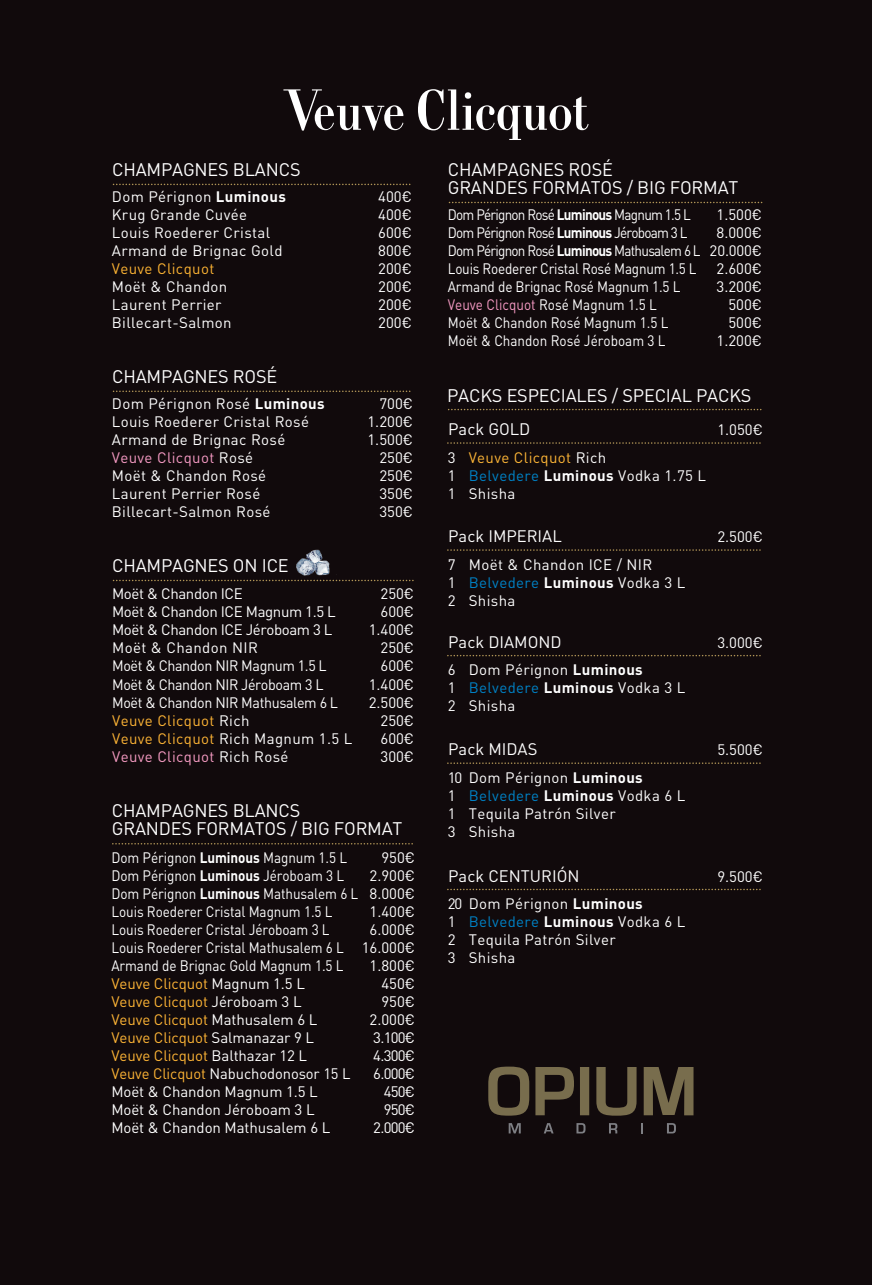
<style>
.page{position:relative;width:872px;height:1285px;background:#fff}
.page>*{position:absolute;margin:0;border:0;box-sizing:border-box;transform-origin:0 0}
.t1{font:18px/18px "DIN Pro";letter-spacing:-.01em;color:#fff}
.t2{font:16.5px "DIN Pro";color:#fff}
.t3{font:15px/18px "DIN Pro";color:#fff;scale:.9 1}
.t4{font:15px/18px "DIN Pro";letter-spacing:.025em;color:#fff}
.t5{font:15px/18px "DIN Pro";color:#fff;text-align:justify}
.t6{font:15px/18px "DIN Pro";letter-spacing:-.025em;color:#fff}
.t7{font:15px "DIN Pro";letter-spacing:.025em;color:#fcb333}
.s1{font-weight:700}
.s2{color:#f499c2}
.s3{color:#fcb335}
.s4{color:#f49ac1}
.s5{color:#fcb336}
.s6{color:#fcb436}
.s7{color:#0081c5}
</style>
<div class="page">
<div style="left:0;top:0;width:872px;height:1284px;background:#110a0c"></div>
<svg style="left:283px;top:89px;width:305px;height:51px"></svg>
<svg style="left:113px;top:184px;width:298px;height:1px"></svg>
<svg style="left:113px;top:390px;width:298px;height:2px"></svg>
<img style="left:296px;top:549px;width:41px;height:27px">
<svg style="left:113px;top:579px;width:300px;height:2px"></svg>
<svg style="left:113px;top:843px;width:300px;height:1px"></svg>
<svg style="left:449px;top:202px;width:313px;height:1px"></svg>
<svg style="left:448px;top:442px;width:313px;height:1px"></svg>
<svg style="left:448px;top:549px;width:313px;height:1px"></svg>
<svg style="left:448px;top:655px;width:313px;height:1px"></svg>
<svg style="left:448px;top:762px;width:313px;height:1px"></svg>
<svg style="left:448px;top:888px;width:313px;height:2px"></svg>
<svg style="left:448px;top:409px;width:314px;height:1px"></svg>
<svg style="left:488px;top:1066px;width:41px;height:49px"></svg>
<svg style="left:535px;top:1067px;width:39px;height:48px"></svg>
<div style="left:580px;top:1066px;width:9px;height:49px;background:#786d4d"></div>
<svg style="left:596px;top:1067px;width:40px;height:48px"></svg>
<svg style="left:643px;top:1067px;width:50px;height:48px"></svg>
<svg style="left:508px;top:1123px;width:13px;height:10px"></svg>
<svg style="left:544px;top:1123px;width:9px;height:10px"></svg>
<svg style="left:576px;top:1123px;width:9px;height:10px"></svg>
<svg style="left:609px;top:1123px;width:8px;height:10px"></svg>
<svg style="left:641px;top:1123px;width:2px;height:10px"></svg>
<svg style="left:667px;top:1123px;width:9px;height:10px"></svg>
<p class="t1" style="left:112px;top:159px;width:190px">CHAMPAGNES BLANCS</p>
<p class="t4" style="left:112px;top:186px;width:175px">Dom Pérignon <span class="s1">Luminous<br></span>Krug Grande Cuvée<br>Louis Roederer Cristal<br>Armand de Brignac Gold</p>
<p class="t7" style="left:112px;top:256px;width:104px">Veuve Clicquot</p>
<p class="t4" style="left:112px;top:276px;width:121px">Moët &amp; Chandon<br>Laurent Perrier<br>Billecart-Salmon</p>
<p class="t1" style="left:112px;top:366px;width:167px">CHAMPAGNES ROSÉ</p>
<p class="t4" style="left:112px;top:392px;width:214px">Dom Pérignon Rosé <span class="s1">Luminous<br></span>Louis Roederer Cristal Rosé<br>Armand de Brignac Rosé<br><span class="s2">Veuve Clicquot</span> Rosé<br>Moët &amp; Chandon Rosé<br>Laurent Perrier Rosé<br>Billecart-Salmon Rosé</p>
<p class="t5" style="left:378px;top:186px;width:35px">400€ 400€ 600€ 800€ 200€ 200€ 200€ 200€</p>
<p class="t5" style="left:367px;top:392px;width:47px;text-align:right">700€<br>1.200€<br>1.500€<br>250€<br>250€<br>350€<br>350€</p>
<p class="t1" style="left:112px;top:555px;width:178px">CHAMPAGNES ON ICE</p>
<p class="t6" style="left:112px;top:583px;width:242px">Moët &amp; Chandon ICE<br>Moët &amp; Chandon ICE Magnum 1.5 L<br>Moët &amp; Chandon ICE Jéroboam 3 L<br>Moët &amp; Chandon NIR<br>Moët &amp; Chandon NIR Magnum 1.5 L<br>Moët &amp; Chandon NIR Jéroboam 3 L<br>Moët &amp; Chandon NIR Mathusalem 6 L<br><span class="s3">Veuve Clicquot</span> Rich<br><span class="s3">Veuve Clicquot</span> Rich Magnum 1.5 L<br><span class="s4">Veuve Clicquot</span> Rich Rosé</p>
<p class="t5" style="left:369px;top:583px;width:47px;text-align:right">250€<br>600€<br>1.400€<br>250€<br>600€<br>1.400€<br>2.500€<br>250€<br>600€<br>300€</p>
<p class="t1" style="left:112px;top:799px;width:292px">CHAMPAGNES BLANCS<br>GRANDES FORMATOS / BIG FORMAT</p>
<p class="t3" style="left:111px;top:846px;width:276px">Dom Pérignon <span class="s1">Luminous</span> Magnum 1.5 L<br>Dom Pérignon <span class="s1">Luminous</span> Jéroboam 3 L<br>Dom Pérignon <span class="s1">Luminous</span> Mathusalem 6 L<br>Louis Roederer Cristal Magnum 1.5 L<br>Louis Roederer Cristal Jéroboam 3 L<br>Louis Roederer Cristal Mathusalem 6 L<br>Armand de Brignac Gold Magnum 1.5 L<br><span class="s5">Veuve Clicquot</span> Magnum 1.5 L<br><span class="s3">Veuve Clicquot</span> Jéroboam 3 L<br><span class="s3">Veuve Clicquot</span> Mathusalem 6 L<br><span class="s3">Veuve Clicquot</span> Salmanazar 9 L<br><span class="s3">Veuve Clicquot</span> Balthazar 12 L<br><span class="s3">Veuve Clicquot</span> Nabuchodonosor 15 L<br>Moët &amp; Chandon Magnum 1.5 L<br>Moët &amp; Chandon Jéroboam 3 L<br>Moët &amp; Chandon Mathusalem 6 L</p>
<p class="t5" style="left:362px;top:846px;width:55px;text-align:right">950€<br>2.900€<br>8.000€<br>1.400€<br>6.000€<br>16.000€<br>1.800€<br>450€<br>950€<br>2.000€<br>3.100€<br>4.300€<br>6.000€<br>450€<br>950€<br>2.000€</p>
<p class="t1" style="left:448px;top:159px;width:292px">CHAMPAGNES ROSÉ<br>GRANDES FORMATOS / BIG FORMAT</p>
<p class="t3" style="left:448px;top:204px;width:282px">Dom Pérignon Rosé <span class="s1">Luminous</span> Magnum 1.5 L Dom Pérignon Rosé <span class="s1">Luminous</span> Jéroboam 3 L Dom Pérignon Rosé <span class="s1">Luminous</span> Mathusalem 6 L Louis Roederer Cristal Rosé Magnum 1.5 L Armand de Brignac Rosé Magnum 1.5 L <span class="s2">Veuve Clicquot</span> Rosé Magnum 1.5 L<br>Moët &amp; Chandon Rosé Magnum 1.5 L Moët &amp; Chandon Rosé Jéroboam 3 L</p>
<p class="t5" style="left:709px;top:204px;width:54px;text-align:right">1.500€<br>8.000€<br>20.000€<br>2.600€<br>3.200€<br>500€<br>500€<br>1.200€</p>
<p class="t1" style="left:447px;top:384px;width:306px">PACKS ESPECIALES / SPECIAL PACKS</p>
<p class="t2" style="left:448px;top:416px;width:84px">Pack GOLD</p>
<p class="t5" style="left:448px;top:446px;width:9px">3<br>1<br>1</p>
<p class="t4" style="left:469px;top:446px;width:239px"><span class="s6">Veuve Clicquot</span> Rich<br><span class="s7">Belvedere</span> <span class="s1">Luminous</span> Vodka 1.75 L<br>Shisha</p>
<p class="t5" style="left:717px;top:419px;width:47px">1.050€</p>
<p class="t2" style="left:448px;top:523px;width:115px">Pack IMPERIAL</p>
<p class="t5" style="left:448px;top:553px;width:9px">7<br>1<br>2</p>
<p class="t4" style="left:469px;top:553px;width:218px">Moët &amp; Chandon ICE / NIR<br><span class="s7">Belvedere</span> <span class="s1">Luminous</span> Vodka 3 L<br>Shisha</p>
<p class="t2" style="left:448px;top:628px;width:115px">Pack DIAMOND</p>
<p class="t5" style="left:448px;top:659px;width:9px">6<br>1<br>2</p>
<p class="t4" style="left:469px;top:659px;width:218px">Dom Pérignon <span class="s1">Luminous<br></span><span class="s7">Belvedere</span> <span class="s1">Luminous</span> Vodka 3 L<br>Shisha</p>
<p class="t5" style="left:717px;top:526px;width:47px">2.500€</p>
<p class="t5" style="left:717px;top:631px;width:47px">3.000€</p>
<p class="t2" style="left:448px;top:736px;width:91px">Pack MIDAS</p>
<p class="t4" style="left:448px;top:766px;width:196px">10 Dom Pérignon <span class="s1">Luminous<br></span>1<br>1<br>3</p>
<p class="t4" style="left:469px;top:784px;width:218px"><span class="s7">Belvedere</span> <span class="s1">Luminous</span> Vodka 6 L<br>Tequila Patrón Silver<br>Shisha</p>
<p class="t2" style="left:448px;top:862px;width:133px">Pack CENTURIÓN</p>
<p class="t4" style="left:448px;top:892px;width:196px">20 Dom Pérignon <span class="s1">Luminous<br></span>1<br>2<br>3</p>
<p class="t4" style="left:469px;top:910px;width:218px"><span class="s7">Belvedere</span> <span class="s1">Luminous</span> Vodka 6 L<br>Tequila Patrón Silver<br>Shisha</p>
<p class="t5" style="left:717px;top:739px;width:47px">5.500€</p>
<p class="t5" style="left:717px;top:865px;width:47px">9.500€</p>
</div>
